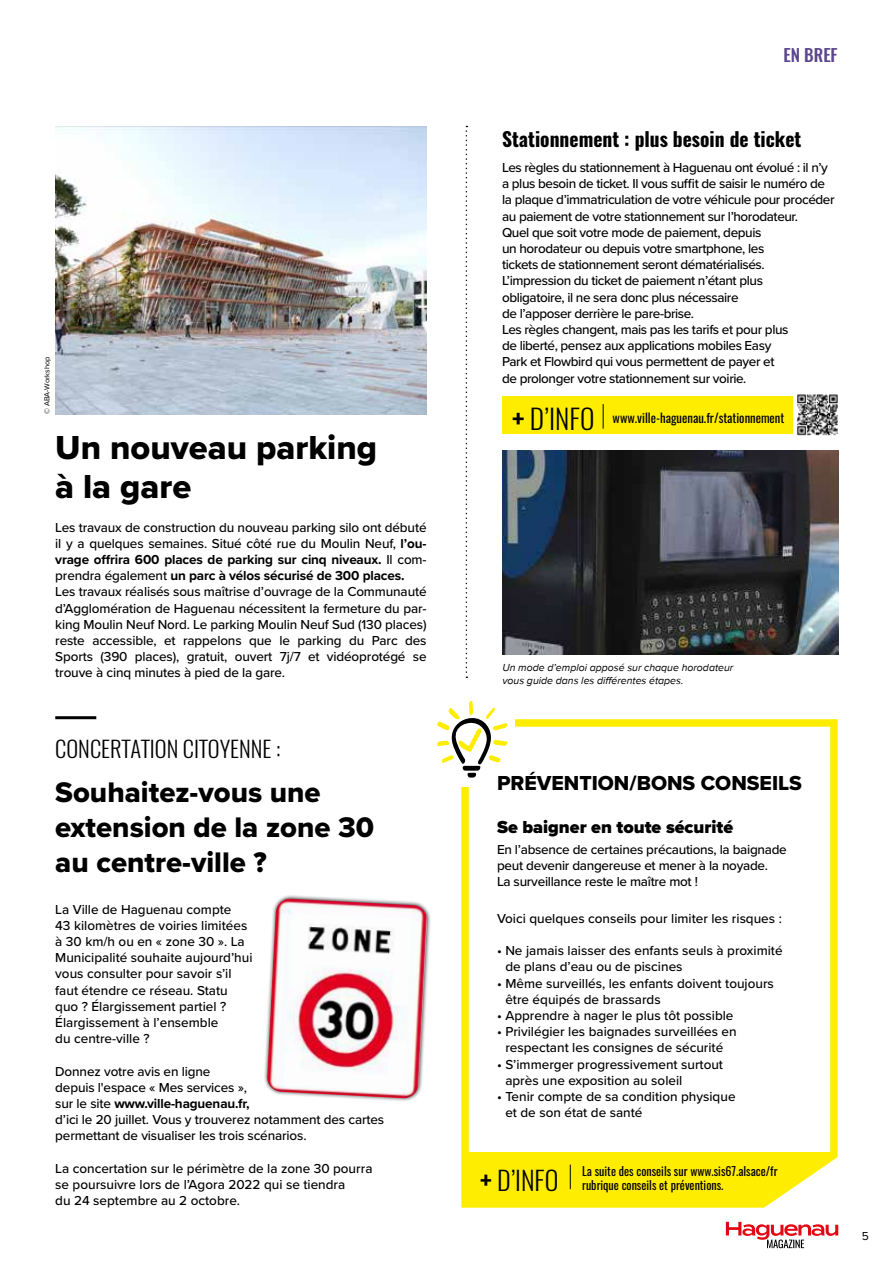
<style>
.page{position:relative;width:893px;height:1263px;background:#fff}
.page>*{position:absolute;margin:0;border:0;box-sizing:border-box;transform-origin:0 0}
.t1{font:34.5px/39px "Proxima Nova Extrabld";color:#000}
.t2{font:29.4px/34.8px "Proxima Nova Extrabld";color:#000}
.t3{font:300 22.5px "Oswald";color:#000}
.t4{font:21px "Proxima Nova Extrabld";color:#000}
.t5{font:700 19.5px "Oswald";color:#000}
.t6{font:900 18px "Proxima Nova";color:#000}
.t7{font:500 17.25px "Oswald";color:#5a468c}
.t8{font:500 13.5px/16.2px "Proxima Nova";letter-spacing:-.01em;color:#000}
.t9{font:500 13.5px/16.2px "Proxima Nova";letter-spacing:-.03em;color:#000}
.t10{font:12.6px "Oswald";color:#000}
.t11{font:12px/14.4px "Oswald";color:#000}
.t12{font:12px "Proxima Nova";color:#000}
.t13{font:italic 10.5px/12.6px "Proxima Nova";color:#000}
.t14{font:7.5px "Proxima Nova";color:#000}
.s1{font-weight:700}
.s2{font-weight:700;font-size:27.45px}
.s3{font-weight:300;font-size:27.45px}
.s4{font-weight:700;font-size:26.1px}
.s5{font-weight:300;font-size:26.1px}
</style>
<div class="page">
<svg style="left:726px;top:1222px;width:112px;height:26px"></svg>
<img style="left:502px;top:450px;width:336px;height:205px">
<img style="left:55px;top:126px;width:372px;height:288px">
<svg style="left:461px;top:719px;width:377px;height:489px"></svg>
<div style="left:431px;top:696px;width:84px;height:90px;background:#fff"></div>
<svg style="left:437px;top:701px;width:70px;height:77px"></svg>
<svg style="left:467px;top:1152px;width:367px;height:52px;background:#feee13"></svg>
<svg style="left:466px;top:126px;width:1px;height:552px"></svg>
<hr style="left:55px;top:716px;width:41px;height:3px;background:#000">
<div style="left:263px;top:894px;width:168px;height:208px;background:#000;opacity:.75"></div>
<img style="left:267px;top:899px;width:160px;height:199px">
<div style="left:502px;top:396px;width:290px;height:38px;background:#ffed00"></div>
<svg style="left:603px;top:404px;width:1px;height:25px"></svg>
<img style="left:797px;top:394px;width:41px;height:42px">
<p class="t14" style="left:43px;top:414px;width:59px;rotate:-90deg">© ABA-Workshop</p>
<h1 class="t1" style="left:55px;top:428px;width:323px">Un nouveau parking à la gare</h1>
<p class="t8" style="left:55px;top:518px;width:373px">Les travaux de construction du nouveau parking silo ont débuté il y a quelques semaines. Situé côté rue du Moulin Neuf, <span class="s1">l’ou&shy;vrage offrira 600 places de parking sur cinq niveaux.</span> Il com&shy;prendra également <span class="s1">un parc à vélos sécurisé de 300 places.<br></span>Les travaux réalisés sous maîtrise d’ouvrage de la Communauté d’Agglomération de Haguenau nécessitent la fermeture du par&shy;king Moulin Neuf Nord. Le parking Moulin Neuf Sud (130 places) reste accessible, et rappelons que le parking du Parc des Sports (390 places), gratuit, ouvert 7j/7 et vidéoprotégé se trouve à cinq minutes à pied de la gare.</p>
<h3 class="t3" style="left:55px;top:734px;width:227px">CONCERTATION CITOYENNE :</h3>
<h2 class="t2" style="left:55px;top:774px;width:320px">Souhaitez-vous une extension de la zone 30 au centre-ville ?</h2>
<p class="t8" style="left:55px;top:900px;width:199px">La Ville de Haguenau compte<br>43 kilomètres de voiries limitées à 30 km/h ou en « zone 30 ». La<br>Municipalité souhaite aujourd’hui vous consulter pour savoir s’il faut étendre ce réseau. Statu quo ? Élargissement partiel ?<br>Élargissement à l’ensemble<br>du centre-ville ?</p>
<p class="t8" style="left:55px;top:1062px;width:330px">Donnez votre avis en ligne<br>depuis l'espace « Mes services »,<br>sur le site <span class="s1">www.ville-haguenau.fr,<br></span>d’ici le 20 juillet. Vous y trouverez notamment des cartes permettant de visualiser les trois scénarios.</p>
<p class="t8" style="left:55px;top:1160px;width:319px">La concertation sur le périmètre de la zone 30 pourra se poursuivre lors de l’Agora 2022 qui se tiendra<br>du 24 septembre au 2 octobre.</p>
<p class="t7" style="left:783px;top:43px;width:56px">EN BREF</p>
<h3 class="t5" style="left:502px;top:126px;width:301px">Stationnement : plus besoin de ticket</h3>
<p class="t9" style="left:502px;top:159px;width:334px">Les règles du stationnement à Haguenau ont évolué : il n’y a plus besoin de ticket. Il vous suffit de saisir le numéro de la plaque d’immatriculation de votre véhicule pour procéder au paiement de votre stationnement sur l’horodateur.<br>Quel que soit votre mode de paiement, depuis<br>un horodateur ou depuis votre smartphone, les<br>tickets de stationnement seront dématérialisés.<br>L’impression du ticket de paiement n’étant plus<br>obligatoire, il ne sera donc plus nécessaire<br>de l’apposer derrière le pare-brise.<br>Les règles changent, mais pas les tarifs et pour plus<br>de liberté, pensez aux applications mobiles Easy<br>Park et Flowbird qui vous permettent de payer et<br>de prolonger votre stationnement sur voirie.</p>
<p class="t10" style="left:512px;top:406px;width:274px"><span class="s2">+</span> <span class="s3">D’INFO</span> www.ville-haguenau.fr/stationnement</p>
<p class="t13" style="left:502px;top:662px;width:232px">Un mode d’emploi apposé sur chaque horodateur vous guide dans les différentes étapes.</p>
<h3 class="t4" style="left:497px;top:767px;width:306px">PRÉVENTION/BONS CONSEILS</h3>
<h3 class="t6" style="left:497px;top:814px;width:238px">Se baigner en toute sécurité</h3>
<p class="t8" style="left:497px;top:841px;width:291px">En l’absence de certaines précautions, la baignade peut devenir dangereuse et mener à la noyade.<br>La surveillance reste le maître mot !</p>
<p class="t8" style="left:497px;top:910px;width:286px">Voici quelques conseils pour limiter les risques :</p>
<p class="t8" style="left:505px;top:942px;width:279px;text-indent:-8px">• Ne jamais laisser des enfants seuls à proximité de plans d’eau ou de piscines</p>
<p class="t8" style="left:505px;top:974px;width:270px;text-indent:-8px">• Même surveillés, les enfants doivent toujours être équipés de brassards</p>
<p class="t8" style="left:497px;top:1007px;width:238px">• Apprendre à nager le plus tôt possible</p>
<p class="t8" style="left:497px;top:1023px;width:241px;text-align:center">• Privilégier les baignades surveillées en respectant les consignes de sécurité</p>
<p class="t8" style="left:505px;top:1055px;width:219px;text-indent:-8px">• S’immerger progressivement surtout après une exposition au soleil</p>
<p class="t8" style="left:505px;top:1088px;width:232px;text-indent:-8px">• Tenir compte de sa condition physique et de son état de santé</p>
<p class="t11" style="left:480px;top:1162px;width:299px;text-indent:102px">La suite des conseils sur www.sis67.alsace/fr <span class="s4">+</span> <span class="s5">D’INFO</span> rubrique conseils et préventions.</p>
<p class="t12" style="left:862px;top:1229px;width:9px">5</p>
</div>
